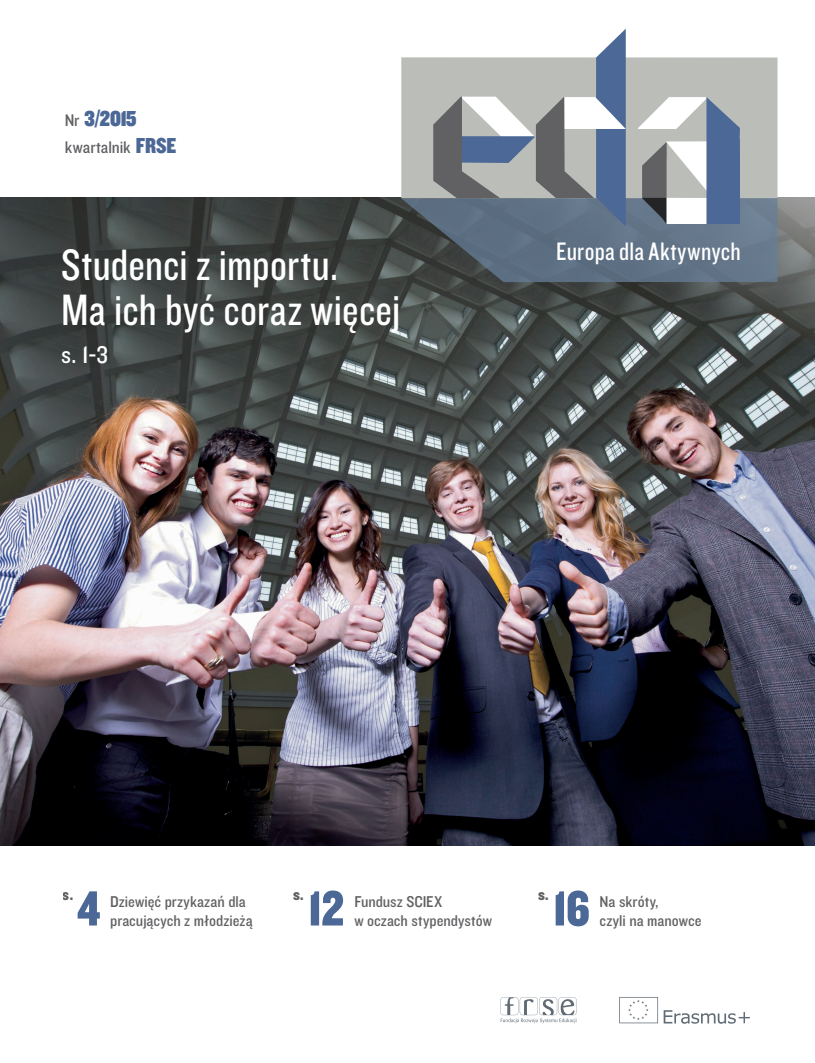
<style>
.page{position:relative;width:815px;height:1063px;background:#fff}
.page>*{position:absolute;margin:0;border:0;box-sizing:border-box;transform-origin:0 0}
.t1{font:51.25px "Knockout 70 Full Welterwt";color:#4b6896}
.t2{font:45.62px/45.6px "Knockout 29 Junior Ltweight";letter-spacing:.005em;color:#fff}
.t3{font:26.25px "Knockout 29 Junior Ltweight";letter-spacing:.01em;color:#fff}
.t4{font:25px "Knockout 30 Junior Welterwt";color:#fff}
.lidy{font:22.5px "Knockout 90 Ultmt Welterwt";color:#4b6896}
.lidy-2{font:17.5px "Knockout 30 Junior Welterwt";color:#616164}
.t5{font:16.25px/18.8px "Knockout 30 Junior Welterwt";color:#616164}
.t6{font:15.88px "Knockout 71 Full Middlewt";color:#616164}
.s1{font-family:"Knockout 30 Junior Welterwt";font-size:17.5px;color:#616164}
.s2{font-family:"Knockout 70 Full Welterwt";font-size:22.5px;color:#4b6896}
</style>
<div class="page">
<img style="left:0;top:198px;width:815px;height:647px">
<svg style="left:401px;top:29px;width:376px;height:253px"></svg>
<svg style="left:500px;top:997px;width:77px;height:26px"></svg>
<svg style="left:664px;top:1010px;width:86px;height:14px"></svg>
<svg style="left:619px;top:997px;width:39px;height:26px"></svg>
<p class="lidy" style="left:65px;top:103px;width:73px"><span class="s1">Nr</span> 3/2015</p>
<p class="lidy-2" style="left:65px;top:135px;width:113px">kwartalnik <span class="s2">FRSE</span></p>
<p class="t2" style="left:61px;top:240px;width:341px">Studenci z importu.<br>Ma ich być coraz więcej</p>
<p class="t4" style="left:61px;top:338px;width:48px">s. 1-3</p>
<p class="t3" style="left:556px;top:234px;width:186px">Europa dla Aktywnych</p>
<p class="t6" style="left:63px;top:884px;width:12px">s.</p>
<h1 class="t1" style="left:77px;top:875px;width:25px">4</h1>
<p class="t5" style="left:110px;top:891px;width:144px">Dziewięć przykazań dla pracujących z młodzieżą</p>
<p class="t6" style="left:293px;top:884px;width:12px">s.</p>
<h1 class="t1" style="left:307px;top:875px;width:39px">12</h1>
<p class="t5" style="left:354px;top:891px;width:139px">Fundusz SCIEX<br>w oczach stypendystów</p>
<p class="t6" style="left:538px;top:884px;width:12px">s.</p>
<h1 class="t1" style="left:552px;top:875px;width:40px">16</h1>
<p class="t5" style="left:600px;top:891px;width:104px">Na skróty,<br>czyli na manowce</p>
</div>
